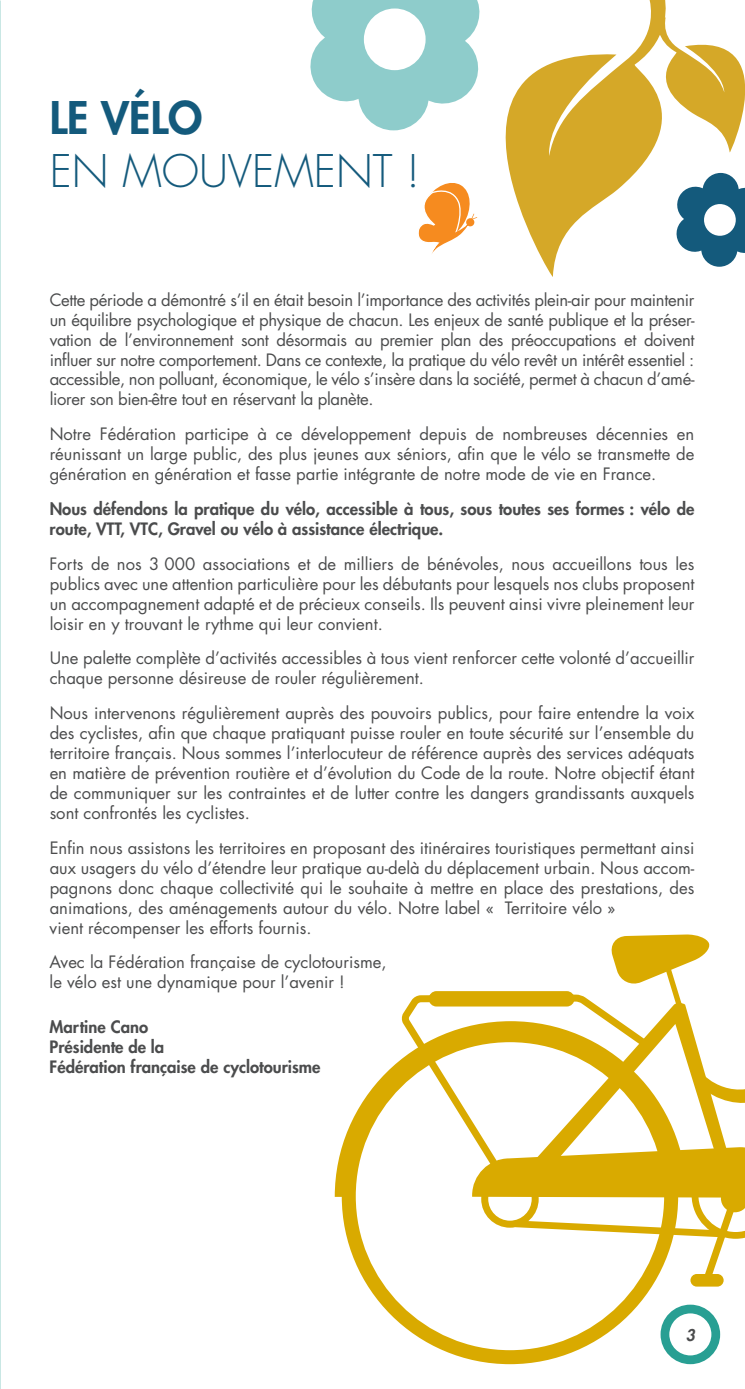
<style>
.page{position:relative;width:745px;height:1389px;background:#fff}
.page>*{position:absolute;margin:0;border:0;box-sizing:border-box;transform-origin:0 0}
.t1{font:300 43.75px "Futura";color:#145a7c}
.t2{font:800 43.75px "Futura";color:#145a7c}
.t3{font:16.62px/19.9px "Futura";color:#4b4c4d;text-align:justify}
.t4{font:800 16.62px/19.9px "Futura";color:#4b4c4d}
.t5{font:italic 800 15.75px "Futura";color:#4b4c4d}
</style>
<div class="page">
<div style="left:660px;top:1305px;width:59px;height:59px;border:9px solid #289f93;border-radius:50%"></div>
<svg style="left:412px;top:0;width:254px;height:277px"></svg>
<svg style="left:641px;top:17px;width:103px;height:137px"></svg>
<svg style="left:341px;top:1197px;width:336px;height:167px"></svg>
<svg style="left:334px;top:1064px;width:61px;height:133px"></svg>
<svg style="left:395px;top:995px;width:77px;height:139px"></svg>
<div style="left:428px;top:991px;width:146px;height:16px;background:#d9aa00;border-radius:8px"></div>
<svg style="left:472px;top:934px;width:272px;height:354px"></svg>
<div style="left:358px;top:60px;width:70px;height:70px;border:15px solid #8ecccb;border-radius:50%"></div>
<svg style="left:310px;top:0;width:174px;height:120px"></svg>
<div style="left:367px;top:12px;width:55px;height:55px;background:#fff;border-radius:50%"></div>
<div style="left:363px;top:9px;width:62px;height:61px;border:6px solid #fff;border-radius:50%"></div>
<div style="left:702px;top:173px;width:36px;height:36px;border:8px solid #145a7c;border-radius:50%"></div>
<div style="left:700px;top:230px;width:37px;height:37px;border:8px solid #145a7c;border-radius:50%"></div>
<svg style="left:676px;top:178px;width:68px;height:84px"></svg>
<div style="left:705px;top:206px;width:28px;height:28px;background:#fff;border-radius:50%"></div>
<div style="left:703px;top:204px;width:32px;height:32px;border:3px solid #fff;border-radius:50%"></div>
<svg style="left:412px;top:179px;width:65px;height:76px"></svg>
<h1 class="t2" style="left:50px;top:89px;width:154px">LE VÉLO</h1>
<h1 class="t1" style="left:50px;top:143px;width:372px">EN MOUVEMENT !</h1>
<p class="t3" style="left:50px;top:289px;width:646px">Cette période a démontré s’il en était besoin l’importance des activités plein-air pour maintenir un équilibre psychologique et physique de chacun. Les enjeux de santé publique et la préser&shy;vation de l’environnement sont désormais au premier plan des préoccupations et doivent influer sur notre comportement. Dans ce contexte, la pratique du vélo revêt un intérêt essentiel : accessible, non polluant, économique, le vélo s’insère dans la société, permet à chacun d’amé&shy;liorer son bien-être tout en réservant la planète.</p>
<p class="t3" style="left:50px;top:424px;width:646px">Notre Fédération participe à ce développement depuis de nombreuses décennies en réunissant un large public, des plus jeunes aux séniors, afin que le vélo se transmette de génération en génération et fasse partie intégrante de notre mode de vie en France.</p>
<p class="t4" style="left:50px;top:499px;width:646px">Nous défendons la pratique du vélo, accessible à tous, sous toutes ses formes : vélo de route, VTT, VTC, Gravel ou vélo à assistance électrique.</p>
<p class="t3" style="left:50px;top:553px;width:646px">Forts de nos 3 000 associations et de milliers de bénévoles, nous accueillons tous les publics avec une attention particulière pour les débutants pour lesquels nos clubs proposent un accompagnement adapté et de précieux conseils. Ils peuvent ainsi vivre pleinement leur loisir en y trouvant le rythme qui leur convient.</p>
<p class="t3" style="left:50px;top:648px;width:646px">Une palette complète d’activités accessibles à tous vient renforcer cette volonté d’accueillir chaque personne désireuse de rouler régulièrement.</p>
<p class="t3" style="left:50px;top:703px;width:646px">Nous intervenons régulièrement auprès des pouvoirs publics, pour faire entendre la voix des cyclistes, afin que chaque pratiquant puisse rouler en toute sécurité sur l’ensemble du territoire français. Nous sommes l’interlocuteur de référence auprès des services adéquats en matière de prévention routière et d’évolution du Code de la route. Notre objectif étant de communiquer sur les contraintes et de lutter contre les dangers grandissants auxquels sont confrontés les cyclistes.</p>
<p class="t3" style="left:50px;top:837px;width:646px;text-align:left">Enfin nous assistons les territoires en proposant des itinéraires touristiques permettant ainsi aux usagers du vélo d’étendre leur pratique au-delà du déplacement urbain. Nous accom&shy;pagnons donc chaque collectivité qui le souhaite à mettre en place des prestations, des animations, des aménagements autour du vélo. Notre label « Territoire vélo »<br>vient récompenser les efforts fournis.</p>
<p class="t3" style="left:50px;top:952px;width:338px">Avec la Fédération française de cyclotourisme, le vélo est une dynamique pour l’avenir !</p>
<p class="t4" style="left:50px;top:1017px;width:272px">Martine Cano<br>Présidente de la<br>Fédération française de cyclotourisme</p>
<p class="t5" style="left:685px;top:1324px;width:11px">3</p>
</div>
